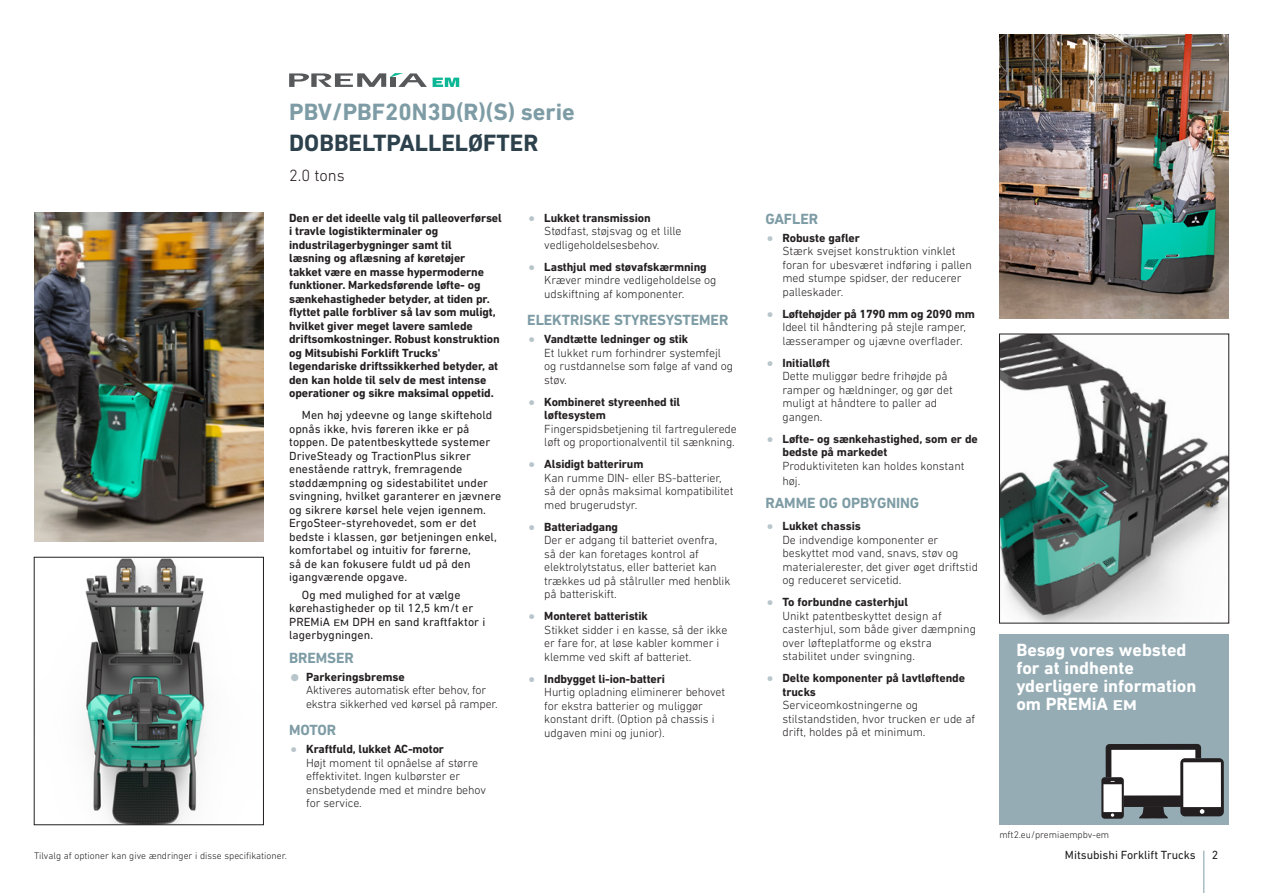
<style>
.page{position:relative;width:1263px;height:893px;background:#fff}
.page>*{position:absolute;margin:0;border:0;box-sizing:border-box;transform-origin:0 0}
.t1{font:700 24px "DIN Next LT Pro";color:#7e9ca5}
.t2{font:700 24px "DIN Next LT Pro";color:#2c414c}
.t3{font:700 18px/18px "DIN Next LT Pro";color:#fff}
.t4{font:300 16.5px "DIN Next LT Pro";color:#23191c}
.t5{font:700 15px "DIN Next LT Pro";letter-spacing:-.005em;color:#7e9ca5}
.t6{font:300 12px/13.5px "DIN Next LT Pro";letter-spacing:-.01em;color:#231f20}
.t7{font:700 12px/13.5px "DIN Next LT Pro";letter-spacing:-.01em;color:#231f20}
.t8{font:12px/13.5px "DIN Next LT Pro";letter-spacing:.005em;color:#231f20}
.t9{font:300 9.75px "DIN Next LT Pro";color:#231f20}
.s1{font-size:9.6px}
.s2{font-weight:700;font-size:24px;color:#b8c6cc}
.s3{font-weight:700}
.s4{font-stretch:condensed;font-size:24px;color:#b8c6cc}
.s5{font-weight:300;font-stretch:condensed;font-size:24px;color:#b8c6cc}
.s6{font-size:14.4px}
</style>
<div class="page">
<div style="left:999px;top:634px;width:230px;height:191px;background:#95acb4"></div>
<div style="left:1111px;top:750px;width:84px;height:46px;background:#fff"></div>
<svg style="left:1139px;top:807px;width:29px;height:12px"></svg>
<div style="left:1101px;top:777px;width:23px;height:42px;background:#231f20;border-radius:3px"></div>
<svg style="left:1111px;top:813px;width:3px;height:4px"></svg>
<div style="left:1103px;top:784px;width:19px;height:28px;background:#fff"></div>
<div style="left:1180px;top:758px;width:44px;height:58px;background:#231f20;border-radius:5px"></div>
<svg style="left:1200px;top:809px;width:4px;height:5px"></svg>
<div style="left:1183px;top:762px;width:38px;height:45px;background:#fff"></div>
<svg style="left:1106px;top:744px;width:95px;height:38px"></svg>
<div style="left:1124px;top:795px;width:57px;height:12px;background:#231f20"></div>
<svg style="left:433px;top:78px;width:26px;height:9px"></svg>
<svg style="left:289px;top:73px;width:138px;height:14px"></svg>
<img style="left:999px;top:34px;width:230px;height:285px">
<img style="left:1001px;top:336px;width:226px;height:285px">
<div style="left:999px;top:334px;width:230px;height:289px;border:1px solid #231f20"></div>
<img style="left:84px;top:559px;width:122px;height:264px">
<div style="left:34px;top:557px;width:230px;height:268px;border:1px solid #231f20"></div>
<img style="left:34px;top:213px;width:230px;height:328px">
<hr style="left:1203px;top:851px;width:1px;height:42px;background:#7e9ca5">
<h1 class="t1" style="left:289px;top:98px;width:287px">PBV/PBF20N3D(R)(S) serie</h1>
<h1 class="t2" style="left:289px;top:129px;width:251px">DOBBELTPALLELØFTER</h1>
<h3 class="t4" style="left:289px;top:165px;width:57px">2.0 tons</h3>
<p class="t7" style="left:289px;top:211px;width:214px">Den er det ideelle valg til palleoverførsel i travle logistikterminaler og industrilagerbygninger samt til<br>læsning og aflæsning af køretøjer<br>takket være en masse hypermoderne funktioner. Markedsførende løfte- og sænkehastigheder betyder, at tiden pr. flyttet palle forbliver så lav som muligt, hvilket giver meget lavere samlede driftsomkostninger. Robust konstruktion og Mitsubishi Forklift Trucks' legendariske driftssikkerhed betyder, at den kan holde til selv de mest intense operationer og sikre maksimal oppetid.</p>
<p class="t8" style="left:289px;top:408px;width:214px;text-indent:13px">Men høj ydeevne og lange skiftehold opnås ikke, hvis føreren ikke er på toppen. De patentbeskyttede systemer DriveSteady og TractionPlus sikrer enestående rattryk, fremragende støddæmpning og sidestabilitet under svingning, hvilket garanterer en jævnere og sikrere kørsel hele vejen igennem.<br>ErgoSteer-styrehovedet, som er det bedste i klassen, gør betjeningen enkel, komfortabel og intuitiv for førerne,<br>så de kan fokusere fuldt ud på den igangværende opgave.</p>
<p class="t8" style="left:289px;top:588px;width:198px;text-indent:13px">Og med mulighed for at vælge kørehastigheder op til 12,5 km/t er<br>PREMiA <span class="s1">EM</span> DPH en sand kraftfaktor i lagerbygningen.</p>
<p class="t5" style="left:289px;top:649px;width:66px">BREMSER</p>
<p class="t6" style="left:306px;top:670px;width:193px;text-indent:-17px"><span class="s2">•</span> <span class="s3">Parkeringsbremse<br></span>Aktiveres automatisk efter behov, for ekstra sikkerhed ved kørsel på ramper.</p>
<p class="t5" style="left:289px;top:721px;width:49px">MOTOR</p>
<p class="t6" style="left:306px;top:742px;width:181px;text-indent:-17px"><span class="s4">•</span> <span class="s3">Kraftfuld, lukket AC-motor<br></span>Højt moment til opnåelse af større effektivitet. Ingen kulbørster er ensbetydende med et mindre behov for service.</p>
<p class="t9" style="left:34px;top:850px;width:255px">Tilvalg af optioner kan give ændringer i disse specifikationer.</p>
<p class="t6" style="left:544px;top:211px;width:139px;text-indent:-17px"><span class="s4">•</span> <span class="s3">Lukket transmission<br></span>Stødfast, støjsvag og et lille vedligeholdelsesbehov.</p>
<p class="t6" style="left:544px;top:260px;width:174px;text-indent:-17px"><span class="s4">•</span> <span class="s3">Lasthjul med støvafskærmning<br></span>Kræver mindre vedligeholdelse og udskiftning af komponenter.</p>
<p class="t5" style="left:527px;top:311px;width:203px">ELEKTRISKE STYRESYSTEMER</p>
<p class="t6" style="left:544px;top:332px;width:190px;text-indent:-17px"><span class="s4">•</span> <span class="s3">Vandtætte ledninger og stik<br></span>Et lukket rum forhindrer systemfejl og rustdannelse som følge af vand og støv.</p>
<p class="t7" style="left:544px;top:395px;width:137px;text-indent:-17px"><span class="s5">•</span> Kombineret styreenhed til løftesystem</p>
<p class="t6" style="left:544px;top:422px;width:194px">Fingerspidsbetjening til fartregulerede løft og proportionalventil til sænkning.</p>
<p class="t6" style="left:544px;top:457px;width:191px;text-indent:-17px"><span class="s4">•</span> <span class="s3">Alsidigt batterirum<br></span>Kan rumme DIN- eller BS-batterier, så der opnås maksimal kompatibilitet med brugerudstyr.</p>
<p class="t6" style="left:544px;top:520px;width:188px;text-indent:-17px"><span class="s4">•</span> <span class="s3">Batteriadgang<br></span>Der er adgang til batteriet ovenfra, så der kan foretages kontrol af elektrolytstatus, eller batteriet kan trækkes ud på stålruller med henblik på batteriskift.</p>
<p class="t6" style="left:544px;top:609px;width:185px;text-indent:-17px"><span class="s4">•</span> <span class="s3">Monteret batteristik<br></span>Stikket sidder i en kasse, så der ikke er fare for, at løse kabler kommer i klemme ved skift af batteriet.</p>
<p class="t6" style="left:544px;top:672px;width:182px;text-indent:-17px"><span class="s4">•</span> <span class="s3">Indbygget li-ion-batteri<br></span>Hurtig opladning eliminerer behovet for ekstra batterier og muliggør konstant drift. (Option på chassis i udgaven mini og junior).</p>
<p class="t5" style="left:765px;top:210px;width:54px">GAFLER</p>
<p class="t6" style="left:782px;top:231px;width:191px;text-indent:-17px"><span class="s4">•</span> <span class="s3">Robuste gafler<br></span>Stærk svejset konstruktion vinklet foran for ubesværet indføring i pallen med stumpe spidser, der reducerer palleskader.</p>
<p class="t6" style="left:782px;top:307px;width:194px;text-indent:-17px"><span class="s4">•</span> <span class="s3">Løftehøjder på 1790 mm og 2090 mm<br></span>Ideel til håndtering på stejle ramper, læsseramper og ujævne overflader.</p>
<p class="t6" style="left:782px;top:356px;width:172px;text-indent:-17px"><span class="s4">•</span> <span class="s3">Initialløft<br></span>Dette muliggør bedre frihøjde på ramper og hældninger, og gør det muligt at håndtere to paller ad gangen.</p>
<p class="t7" style="left:782px;top:432px;width:197px;text-indent:-17px"><span class="s5">•</span> Løfte- og sænkehastighed, som er de bedste på markedet</p>
<p class="t6" style="left:782px;top:458px;width:184px;line-height:15px">Produktiviteten kan holdes konstant høj.</p>
<p class="t5" style="left:765px;top:494px;width:155px">RAMME OG OPBYGNING</p>
<p class="t6" style="left:782px;top:519px;width:197px;text-indent:-17px"><span class="s4">•</span> <span class="s3">Lukket chassis<br></span>De indvendige komponenter er beskyttet mod vand, snavs, støv og materialerester, det giver øget driftstid og reduceret servicetid.</p>
<p class="t6" style="left:782px;top:595px;width:195px;text-indent:-17px"><span class="s4">•</span> <span class="s3">To forbundne casterhjul<br></span>Unikt patentbeskyttet design af casterhjul, som både giver dæmpning over løfteplatforme og ekstra stabilitet under svingning.</p>
<p class="t7" style="left:782px;top:671px;width:184px;text-indent:-17px"><span class="s5">•</span> Delte komponenter på lavtløftende trucks</p>
<p class="t6" style="left:782px;top:698px;width:194px">Serviceomkostningerne og stilstandstiden, hvor trucken er ude af drift, holdes på et minimum.</p>
<h2 class="t3" style="left:1016px;top:641px;width:182px">Besøg vores websted for at indhente yderligere information om PREMiA <span class="s6">EM</span></h2>
<p class="t9" style="left:999px;top:829px;width:111px">mft2.eu/premiaempbv-em</p>
<p class="t8" style="left:1065px;top:848px;width:132px">Mitsubishi Forklift Trucks</p>
<p class="t8" style="left:1212px;top:848px;width:8px">2</p>
</div>
